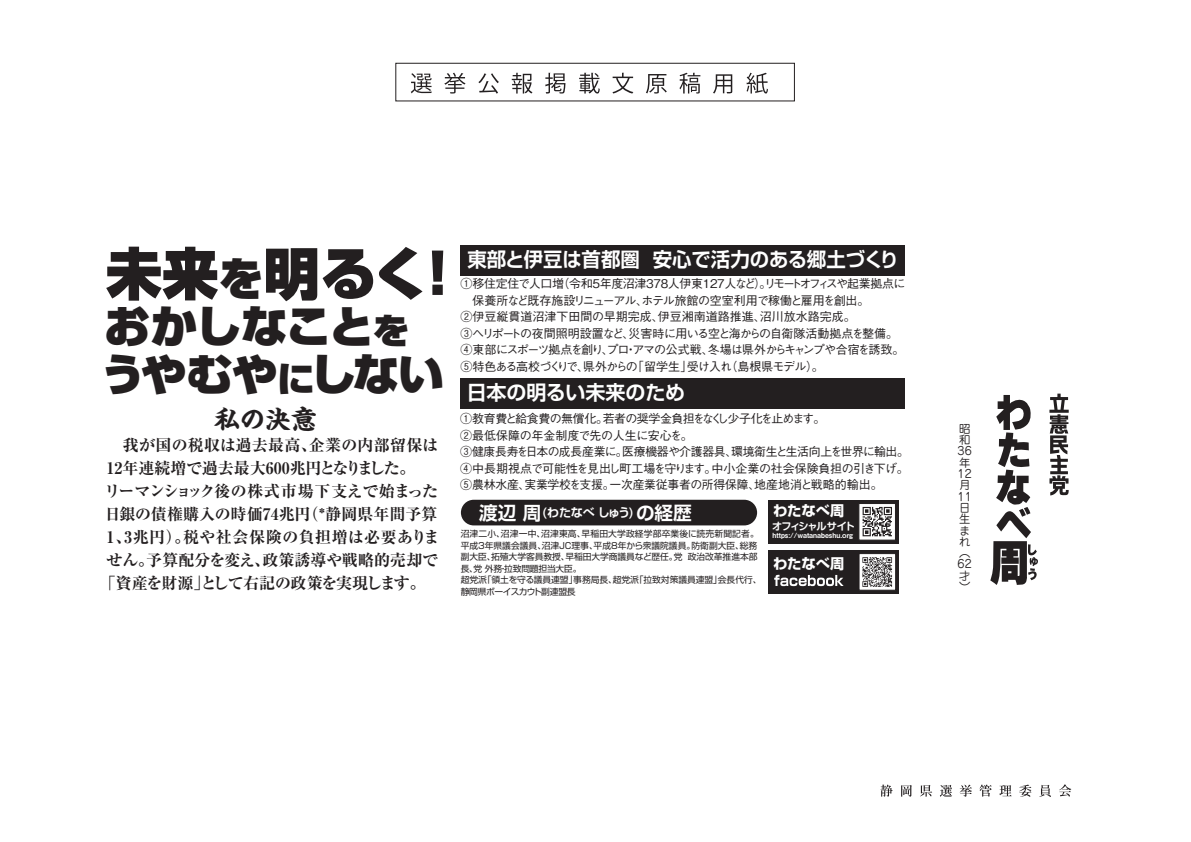
<style>
.page{position:relative;width:1191px;height:842px;background:#fff}
.page>*{position:absolute;margin:0;border:0;box-sizing:border-box;transform-origin:0 0}
.t1{font:900 56.3px "Shin Go Pro";color:#231f20}
.t2{font:900 43.6px/47.7px "Shin Go Pro";letter-spacing:-.03em;color:#231f20;scale:1.06 1}
.t3{font:700 26px "Kaisho MCBK1 Pro De";color:#231f20}
.t4{font:700 20px "Shin Go Pro De";color:#fff}
.t5{font:700 expanded 16px "Ryumin Pro";color:#231f20}
.t6{font:700 expanded 16px "Ryumin Pro";letter-spacing:.025em;color:#231f20}
.t7{font:700 expanded 16px "Ryumin Pro";letter-spacing:-.03em;color:#231f20}
.t8{font:700 expanded 16px "Ryumin Pro";letter-spacing:-.05em;color:#231f20}
.t9{font:700 expanded 16px "Ryumin Pro";letter-spacing:.02em;color:#231f20}
.t10{font:700 14.3px "Shin Go Pro";letter-spacing:-.005em;color:#fff}
.t11{font:500 12px/16.5px "Gothic BBB Pro";letter-spacing:-.03em;color:#231f20}
.t12{font:500 12px "Gothic BBB Pro";letter-spacing:-.085em;color:#231f20}
.t13{font:500 12px "Gothic BBB Pro";letter-spacing:-.06em;color:#231f20}
.t14{font:500 12px "Gothic BBB Pro";letter-spacing:-.075em;color:#231f20}
.t15{font:500 12px "Gothic BBB Pro";letter-spacing:-.07em;color:#231f20}
.t16{font:500 12px "Gothic BBB Pro";color:#231f20}
.t17{font:700 12px "Shin Go Pro De";letter-spacing:-.015em;color:#fff}
.t18{font:11.3px/11.3px "Jun 201 Pro";color:#231f20}
.t19{font:700 10.1px "Shin M Go Pro De";letter-spacing:-.1em;color:#fff}
.t20{font:8.8px/11.5px "Shin Go Pro";letter-spacing:-.005em;color:#231f20}
.t21{font:7.1px "Midashi Go Pro MB31";color:#fff}
.s1{font-size:45px}
.s2{font-size:34.9px}
.s3{font-size:18.6px}
</style>
<div class="page">
<svg style="left:411px;top:73px;width:21px;height:20px"></svg>
<svg style="left:444px;top:73px;width:21px;height:21px"></svg>
<svg style="left:478px;top:73px;width:21px;height:21px"></svg>
<svg style="left:512px;top:73px;width:20px;height:21px"></svg>
<svg style="left:545px;top:73px;width:20px;height:21px"></svg>
<svg style="left:579px;top:73px;width:21px;height:21px"></svg>
<svg style="left:612px;top:73px;width:21px;height:21px"></svg>
<svg style="left:646px;top:74px;width:21px;height:20px"></svg>
<svg style="left:679px;top:73px;width:21px;height:21px"></svg>
<svg style="left:713px;top:74px;width:19px;height:20px"></svg>
<svg style="left:746px;top:73px;width:22px;height:21px"></svg>
<div style="left:395px;top:63px;width:400px;height:38px;border:1px solid #231f20"></div>
<svg style="left:880px;top:784px;width:12px;height:13px"></svg>
<svg style="left:901px;top:785px;width:11px;height:12px"></svg>
<svg style="left:920px;top:785px;width:12px;height:12px"></svg>
<svg style="left:940px;top:785px;width:12px;height:12px"></svg>
<svg style="left:959px;top:784px;width:13px;height:13px"></svg>
<svg style="left:979px;top:784px;width:12px;height:13px"></svg>
<svg style="left:999px;top:785px;width:12px;height:11px"></svg>
<svg style="left:1019px;top:784px;width:12px;height:13px"></svg>
<svg style="left:1039px;top:785px;width:12px;height:12px"></svg>
<svg style="left:1059px;top:784px;width:12px;height:12px"></svg>
<svg style="left:990px;top:395px;width:48px;height:190px"></svg>
<svg style="left:1049px;top:394px;width:19px;height:101px"></svg>
<div style="left:460px;top:245px;width:445px;height:30px;background:#231f20"></div>
<div style="left:460px;top:378px;width:445px;height:30px;background:#231f20"></div>
<div style="left:461px;top:500px;width:296px;height:25px;background:#231f20;border-radius:13px"></div>
<div style="left:767px;top:500px;width:131px;height:44px;background:#231f20"></div>
<svg style="left:859px;top:504px;width:36px;height:36px"></svg>
<svg style="left:862px;top:507px;width:30px;height:29px"></svg>
<div style="left:767px;top:550px;width:131px;height:44px;background:#231f20"></div>
<svg style="left:774px;top:575px;width:69px;height:11px"></svg>
<div style="left:859px;top:553px;width:36px;height:37px;background:linear-gradient(to right,#fff,#fff)"></div>
<svg style="left:862px;top:557px;width:30px;height:30px"></svg>
<h1 class="t1" style="left:106px;top:229px;width:361px">未来<span class="s1">を</span>明るく！</h1>
<h2 class="t2" style="left:100px;top:299px;width:327px">おかしなこと<span class="s2">を</span>うやむや<span class="s2">に</span>しない</h2>
<h3 class="t3" style="left:214px;top:397px;width:104px">私の決意</h3>
<h3 class="t9" style="left:107px;top:433px;width:333px">　我が国の税収は過去最高、企業の内部留保は</h3>
<h3 class="t5" style="left:107px;top:456px;width:310px">12年連続増で過去最大600兆円となりました。</h3>
<h3 class="t7" style="left:104px;top:479px;width:335px">リーマンショック後の株式市場下支えで始まった</h3>
<h3 class="t5" style="left:105px;top:502px;width:334px">日銀の債権購入の時価74兆円（*静岡県年間予算</h3>
<h3 class="t6" style="left:107px;top:525px;width:334px">1､3兆円）。税や社会保険の負担増は必要ありま</h3>
<h3 class="t5" style="left:107px;top:548px;width:333px">せん。予算配分を変え、政策誘導や戦略的売却で</h3>
<h3 class="t8" style="left:100px;top:571px;width:327px">「資産を財源」として右記の政策を実現します。</h3>
<h3 class="t4" style="left:467px;top:243px;width:433px">東部と伊豆は首都圏 安心で活力のある郷土づくり</h3>
<p class="t11" style="left:460px;top:274px;width:446px">①移住定住で人口増（令和5年度沼津378人伊東127人など）。リモートオフィスや起業拠点に</p>
<p class="t14" style="left:472px;top:290px;width:398px">保養所など既存施設リニューアル、ホテル旅館の空室利用で稼働と雇用を創出。</p>
<p class="t16" style="left:460px;top:307px;width:397px">②伊豆縦貫道沼津下田間の早期完成、伊豆湘南道路推進、沼川放水路完成。</p>
<p class="t13" style="left:460px;top:323px;width:439px">③ヘリポートの夜間照明設置など、災害時に用いる空と海からの自衛隊活動拠点を整備。</p>
<p class="t12" style="left:460px;top:340px;width:445px">④東部にスポーツ拠点を創り、プロ・アマの公式戦、冬場は県外からキャンプや合宿を誘致。</p>
<p class="t15" style="left:460px;top:356px;width:365px">⑤特色ある高校づくりで、県外からの「留学生」受け入れ（島根県モデル）。</p>
<h3 class="t4" style="left:467px;top:376px;width:220px">日本の明るい未来のため</h3>
<p class="t11" style="left:460px;top:409px;width:450px">①教育費と給食費の無償化。若者の奨学金負担をなくし少子化を止めます。<br>②最低保障の年金制度で先の人生に安心を。<br>③健康長寿を日本の成長産業に。医療機器や介護器具、環境衛生と生活向上を世界に輸出。④中長期視点で可能性を見出し町工場を守ります。中小企業の社会保険負担の引き下げ。⑤農林水産、実業学校を支援。一次産業従事者の所得保障、地産地消と戦略的輸出。</p>
<p class="t17" style="left:542px;top:503px;width:151px">(わたなべ しゅう)<span class="s3">の経歴</span></p>
<p class="t20" style="left:460px;top:527px;width:302px">沼津二小、沼津一中、沼津東高、早稲田大学政経学部卒業後に読売新聞記者。平成3年県議会議員、沼津ＪＣ理事、平成8年から衆議院議員。防衛副大臣、総務副大臣、拓殖大学客員教授、早稲田大学商議員など歴任。党 政治改革推進本部長、党 外務・拉致問題担当大臣。<br>超党派「領土を守る議員連盟」事務局長、超党派「拉致対策議員連盟」会長代行、静岡県ボーイスカウト副連盟長</p>
<p class="t10" style="left:773px;top:500px;width:73px">わたなべ周</p>
<p class="t10" style="left:773px;top:552px;width:73px">わたなべ周</p>
<p class="t19" style="left:772px;top:517px;width:84px">オフィシャルサイト</p>
<p class="t21" style="left:772px;top:529px;width:82px">https://watanabeshu.org</p>
<p class="t18" style="left:957px;top:422px;width:16px">昭和<br>36年<br>12月<br>11日生まれ（<br>62才）</p>
</div>
